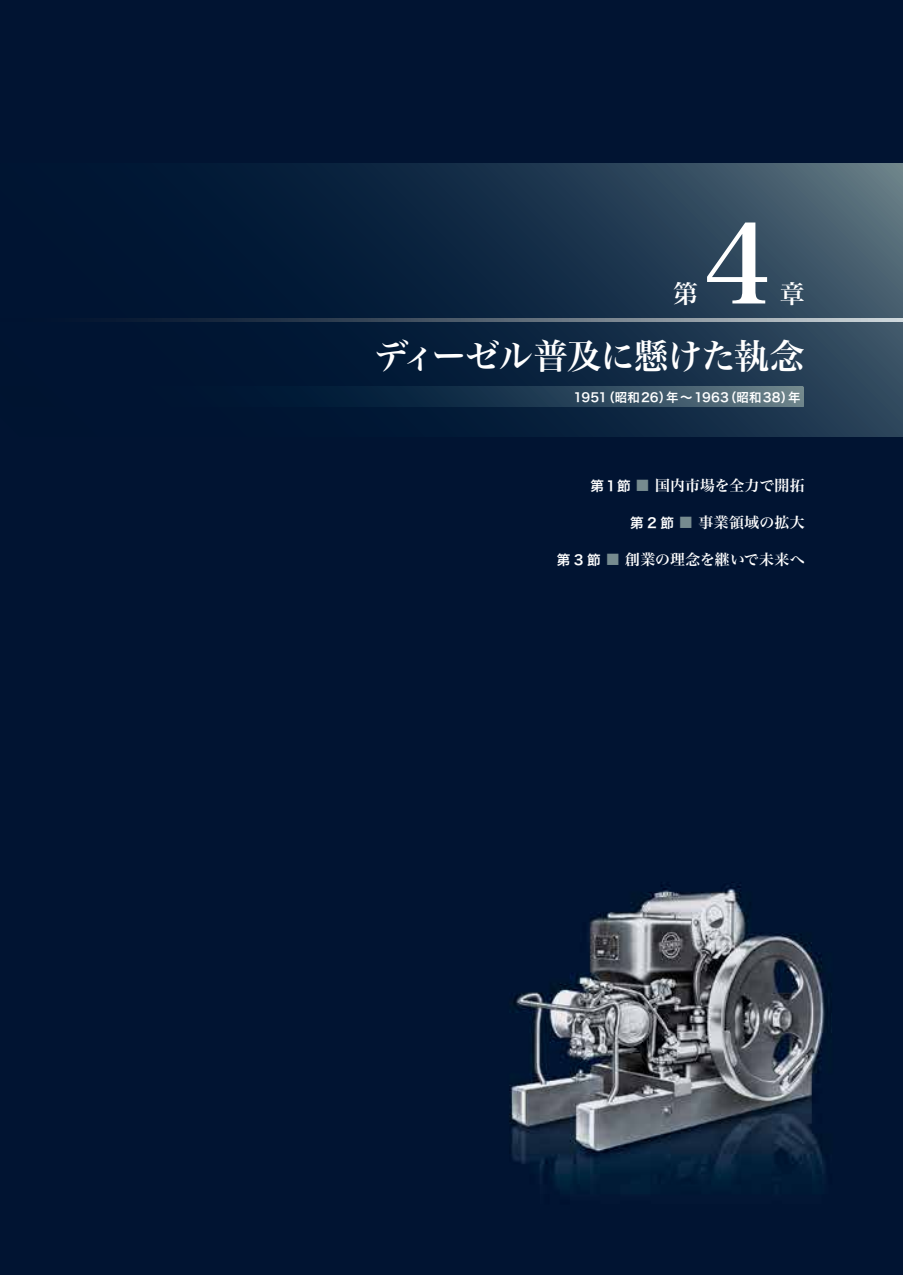
<style>
.page{position:relative;width:903px;height:1275px;background:#fff}
.page>*{position:absolute;margin:0;border:0;box-sizing:border-box;transform-origin:0 0}
.t1{font:109.2px "Hira Min Pro W6";color:#fff}
.t2{font:34.65px "Hira Min Pro W6";letter-spacing:-.035em;color:#fff}
.t3{font:24.85px "Hira Min Pro W6";color:#fff}
.t4{font:14.88px "Hira Min Pro W6";letter-spacing:.01em;color:#fff}
.t5{font:12.42px "Hira Kaku Pro W6";letter-spacing:.015em;color:#fff}
.s1{font-family:"Hira Kaku Pro W6";font-size:13.65px}
.s2{color:#768b8f}
</style>
<div class="page">
<img style="left:0;top:0;width:903px;height:1275px">
<svg style="left:0;top:164px;width:903px;height:273px;background:#142b45"></svg>
<svg style="left:0;top:387px;width:804px;height:20px;background:#1a324a"></svg>
<svg style="left:0;top:319px;width:903px;height:2px;background:#556372"></svg>
<h1 class="t1" style="left:705px;top:168px;width:69px">4</h1>
<h3 class="t3" style="left:673px;top:272px;width:26px">第</h3>
<h3 class="t3" style="left:780px;top:272px;width:26px">章</h3>
<h2 class="t2" style="left:374px;top:326px;width:432px">ディーゼル普及に懸けた執念</h2>
<p class="t5" style="left:573px;top:386px;width:228px">1951（昭和26）年～1963（昭和38）年</p>
<p class="t4" style="left:590px;top:472px;width:216px"><span class="s1">第１節</span> <span class="s2">■</span> 国内市場を全力で開拓</p>
<p class="t4" style="left:630px;top:509px;width:176px"><span class="s1">第 2 節</span> <span class="s2">■</span> 事業領域の拡大</p>
<p class="t4" style="left:557px;top:546px;width:249px"><span class="s1">第 3 節</span> <span class="s2">■</span> 創業の理念を継いで未来へ</p>
</div>
